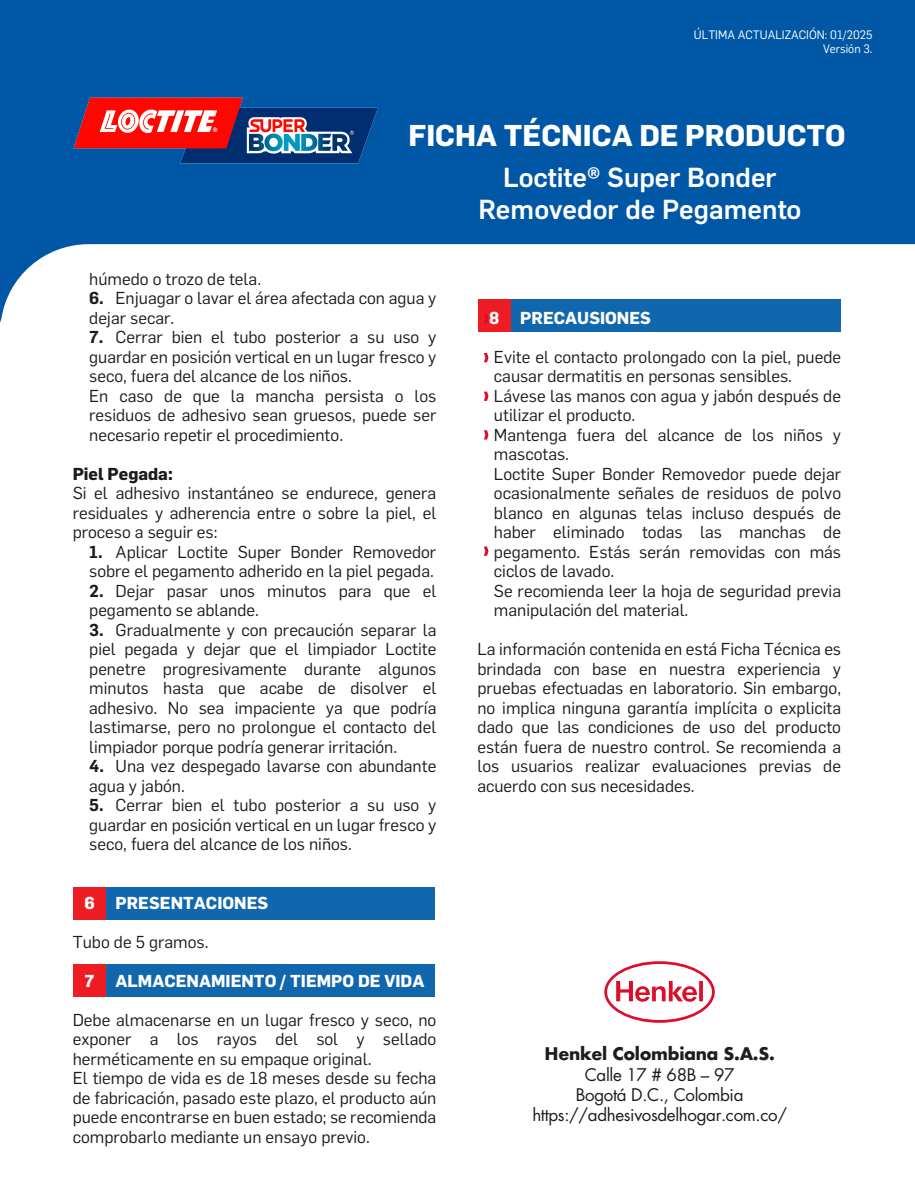
<style>
.page{position:relative;width:915px;height:1191px;background:#fff}
.page>*{position:absolute;margin:0;border:0;box-sizing:border-box;transform-origin:0 0}
.t1{font:700 29.55px "Flama";color:#fff}
.t2{font:500 27px/32.4px "Flama";color:#fff;text-align:center}
.t3{font:16.95px/19.5px "Flama";color:#1b1b1a}
.t4{font:16.95px/20.4px "Futura Std";letter-spacing:-.02em;color:#1c1e1b;text-align:center}
.t5{font:700 16.95px "Flama";color:#fff}
.t6{font:700 16.95px "Futura";letter-spacing:-.02em;color:#1c1e1b}
.t7{font:700 16.95px "Flama";color:#1b1b1a}
.t8{font:12px/14px "Flama";color:#fff;text-align:right}
.s1{font-weight:600}
</style>
<div class="page">
<svg style="left:0;top:0;width:914px;height:398px;fill:#0057a5"></svg>
<div style="left:76px;top:886px;width:359px;height:33px;background:#1167ae"></div>
<div style="left:73px;top:886px;width:33px;height:33px;background:#ee1d23"></div>
<div style="left:76px;top:964px;width:359px;height:33px;background:#1167ae"></div>
<div style="left:73px;top:964px;width:33px;height:33px;background:#ee1d23"></div>
<div style="left:480px;top:299px;width:360px;height:33px;background:#1167ae"></div>
<div style="left:478px;top:299px;width:33px;height:33px;background:#ee1d23"></div>
<svg style="left:484px;top:314px;width:4px;height:9px"></svg>
<img style="left:63px;top:68px;width:324px;height:119px">
<svg style="left:484px;top:430px;width:4px;height:9px"></svg>
<svg style="left:484px;top:546px;width:4px;height:10px"></svg>
<svg style="left:483px;top:353px;width:5px;height:9px"></svg>
<svg style="left:483px;top:391px;width:5px;height:10px"></svg>
<svg style="left:604px;top:961px;width:110px;height:61px"></svg>
<p class="t8" style="left:693px;top:27px;width:180px">ÚLTIMA ACTUALIZACIÓN: 01/2025<br>Versión 3.</p>
<h1 class="t1" style="left:408px;top:114px;width:438px">FICHA TÉCNICA DE PRODUCTO</h1>
<h2 class="t2" style="left:478px;top:159px;width:324px">Loctite® Super Bonder<br>Removedor de Pegamento</h2>
<p class="t3" style="left:89px;top:268px;width:173px">húmedo o trozo de tela.</p>
<p class="t3" style="left:89px;top:287px;width:348px"><span class="s1">6.</span> Enjuagar o lavar el área afectada con agua y dejar secar.</p>
<p class="t3" style="left:89px;top:326px;width:348px"><span class="s1">7.</span> Cerrar bien el tubo posterior a su uso y guardar en posición vertical en un lugar fresco y seco, fuera del alcance de los niños.<br>En caso de que la mancha persista o los residuos de adhesivo sean gruesos, puede ser necesario repetir el procedimiento.</p>
<p class="t7" style="left:73px;top:461px;width:102px">Piel Pegada:</p>
<p class="t3" style="left:73px;top:482px;width:365px;text-align:justify">Si el adhesivo instantáneo se endurece, genera residuales y adherencia entre o sobre la piel, el proceso a seguir es:</p>
<p class="t3" style="left:89px;top:541px;width:348px"><span class="s1">1.</span> Aplicar Loctite Super Bonder Removedor sobre el pegamento adherido en la piel pegada.</p>
<p class="t3" style="left:89px;top:580px;width:348px"><span class="s1">2.</span> Dejar pasar unos minutos para que el pegamento se ablande.</p>
<p class="t3" style="left:89px;top:619px;width:348px;text-align:justify"><span class="s1">3.</span> Gradualmente y con precaución separar la piel pegada y dejar que el limpiador Loctite penetre progresivamente durante algunos minutos hasta que acabe de disolver el adhesivo. No sea impaciente ya que podría lastimarse, pero no prolongue el contacto del limpiador porque podría generar irritación.</p>
<p class="t3" style="left:89px;top:755px;width:348px"><span class="s1">4.</span> Una vez despegado lavarse con abundante agua y jabón.</p>
<p class="t3" style="left:89px;top:794px;width:348px;text-align:justify"><span class="s1">5.</span> Cerrar bien el tubo posterior a su uso y guardar en posición vertical en un lugar fresco y seco, fuera del alcance de los niños.</p>
<p class="t5" style="left:85px;top:890px;width:185px">6 PRESENTACIONES</p>
<p class="t3" style="left:73px;top:931px;width:137px">Tubo de 5 gramos.</p>
<p class="t5" style="left:85px;top:968px;width:341px">7 ALMACENAMIENTO / TIEMPO DE VIDA</p>
<p class="t3" style="left:73px;top:1009px;width:365px">Debe almacenarse en un lugar fresco y seco, no exponer a los rayos del sol y sellado herméticamente en su empaque original.<br>El tiempo de vida es de 18 meses desde su fecha de fabricación, pasado este plazo, el producto aún puede encontrarse en buen estado; se recomienda comprobarlo mediante un ensayo previo.</p>
<p class="t5" style="left:489px;top:305px;width:163px">8 PRECAUSIONES</p>
<p class="t3" style="left:493px;top:346px;width:348px">Evite el contacto prolongado con la piel, puede causar dermatitis en personas sensibles.<br>Lávese las manos con agua y jabón después de utilizar el producto.<br>Mantenga fuera del alcance de los niños y mascotas.<br>Loctite Super Bonder Removedor puede dejar ocasionalmente señales de residuos de polvo blanco en algunas telas incluso después de haber eliminado todas las manchas de pegamento. Estás serán removidas con más ciclos de lavado.<br>Se recomienda leer la hoja de seguridad previa manipulación del material.</p>
<p class="t3" style="left:477px;top:638px;width:365px;text-align:justify">La información contenida en está Ficha Técnica es brindada con base en nuestra experiencia y pruebas efectuadas en laboratorio. Sin embargo, no implica ninguna garantía implícita o explicita dado que las condiciones de uso del producto están fuera de nuestro control. Se recomienda a los usuarios realizar evaluaciones previas de acuerdo con sus necesidades.</p>
<p class="t6" style="left:544px;top:1041px;width:231px">Henkel Colombiana S.A.S.</p>
<p class="t4" style="left:532px;top:1064px;width:256px">Calle 17 # 68B – 97<br>Bogotá D.C., Colombia https://adhesivosdelhogar.com.co/</p>
</div>
